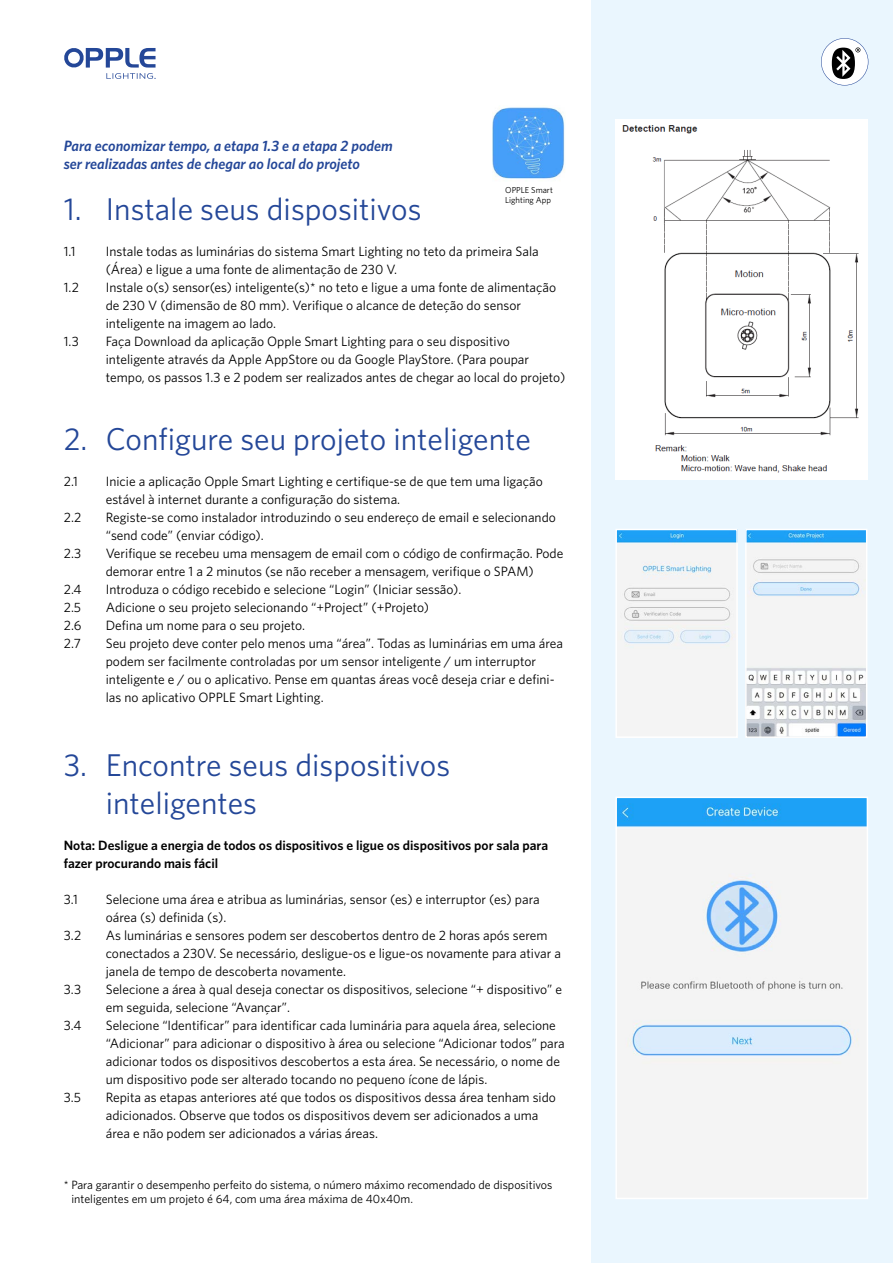
<style>
.page{position:relative;width:893px;height:1263px;background:#fff}
.page>*{position:absolute;margin:0;border:0;box-sizing:border-box;transform-origin:0 0}
.t1{font:31.5px/37.8px "Whitney";color:#244798}
.t2{font:italic 600 15px/18px "Whitney";color:#244798}
.t3{font:13.5px/18px "Whitney";color:#000}
.t4{font:600 13.5px/18px "Whitney";color:#000}
.t5{font:12px/14.4px "Whitney";color:#000}
.t6{font:8.7px/10.4px "Whitney";color:#000}
</style>
<div class="page">
<div style="left:591px;top:0;width:302px;height:1263px;background:#eaf6fe"></div>
<svg style="left:64px;top:48px;width:92px;height:31px"></svg>
<img style="left:616px;top:119px;width:251px;height:361px">
<img style="left:492px;top:107px;width:73px;height:72px">
<img style="left:618px;top:532px;width:117px;height:117px">
<div style="left:615px;top:529px;width:123px;height:209px;border:2px solid #fff"></div>
<img style="left:748px;top:532px;width:116px;height:203px">
<div style="left:745px;top:529px;width:122px;height:209px;border:2px solid #fff"></div>
<img style="left:618px;top:799px;width:247px;height:266px">
<div style="left:615px;top:796px;width:253px;height:403px;border:2px solid #fff"></div>
<svg style="left:821px;top:38px;width:47px;height:47px"></svg>
<p class="t2" style="left:64px;top:136px;width:331px">Para economizar tempo, a etapa 1.3 e a etapa 2 podem ser realizadas antes de chegar ao local do projeto</p>
<h1 class="t1" style="left:64px;top:190px;width:359px">1. Instale seus dispositivos</h1>
<p class="t3" style="left:64px;top:242px;width:13px">1.1</p>
<p class="t3" style="left:106px;top:242px;width:435px">Instale todas as luminárias do sistema Smart Lighting no teto da primeira Sala (Área) e ligue a uma fonte de alimentação de 230 V.</p>
<p class="t3" style="left:64px;top:278px;width:17px">1.2</p>
<p class="t3" style="left:106px;top:278px;width:452px">Instale o(s) sensor(es) inteligente(s)* no teto e ligue a uma fonte de alimentação de 230 V (dimensão de 80 mm). Verifique o alcance de deteção do sensor inteligente na imagem ao lado.</p>
<p class="t3" style="left:64px;top:332px;width:17px">1.3</p>
<p class="t3" style="left:106px;top:332px;width:461px">Faça Download da aplicação Opple Smart Lighting para o seu dispositivo inteligente através da Apple AppStore ou da Google PlayStore. (Para poupar tempo, os passos 1.3 e 2 podem ser realizados antes de chegar ao local do projeto)</p>
<p class="t6" style="left:505px;top:184px;width:49px">OPPLE Smart<br>Lighting App</p>
<h1 class="t1" style="left:64px;top:419px;width:469px">2. Configure seu projeto inteligente</h1>
<p class="t3" style="left:64px;top:472px;width:16px">2.1</p>
<p class="t3" style="left:106px;top:472px;width:438px">Inicie a aplicação Opple Smart Lighting e certifique-se de que tem uma ligação estável à internet durante a configuração do sistema.</p>
<p class="t3" style="left:64px;top:508px;width:19px">2.2</p>
<p class="t3" style="left:106px;top:508px;width:452px">Registe-se como instalador introduzindo o seu endereço de email e selecionando “send code” (enviar código).</p>
<p class="t3" style="left:64px;top:544px;width:19px">2.3</p>
<p class="t3" style="left:106px;top:544px;width:459px">Verifique se recebeu uma mensagem de email com o código de confirmação. Pode demorar entre 1 a 2 minutos (se não receber a mensagem, verifique o SPAM)</p>
<p class="t3" style="left:64px;top:580px;width:19px">2.4</p>
<p class="t3" style="left:106px;top:580px;width:357px">Introduza o código recebido e selecione “Login” (Iniciar sessão).</p>
<p class="t3" style="left:64px;top:598px;width:19px">2.5</p>
<p class="t3" style="left:106px;top:598px;width:325px">Adicione o seu projeto selecionando “+Project” (+Projeto)</p>
<p class="t3" style="left:64px;top:616px;width:19px">2.6</p>
<p class="t3" style="left:106px;top:616px;width:201px">Defina um nome para o seu projeto.</p>
<p class="t3" style="left:64px;top:634px;width:19px">2.7</p>
<p class="t3" style="left:106px;top:634px;width:459px">Seu projeto deve conter pelo menos uma “área”. Todas as luminárias em uma área podem ser facilmente controladas por um sensor inteligente / um interruptor inteligente e / ou o aplicativo. Pense em quantas áreas você deseja criar e defini&shy;las no aplicativo OPPLE Smart Lighting.</p>
<h1 class="t1" style="left:106px;top:745px;width:346px;text-indent:-42px">3. Encontre seus dispositivos inteligentes</h1>
<p class="t4" style="left:64px;top:836px;width:486px">Nota: Desligue a energia de todos os dispositivos e ligue os dispositivos por sala para fazer procurando mais fácil</p>
<p class="t3" style="left:64px;top:890px;width:16px">3.1</p>
<p class="t3" style="left:106px;top:890px;width:435px">Selecione uma área e atribua as luminárias, sensor (es) e interruptor (es) para oárea (s) definida (s).</p>
<p class="t3" style="left:64px;top:926px;width:19px">3.2</p>
<p class="t3" style="left:106px;top:926px;width:457px">As luminárias e sensores podem ser descobertos dentro de 2 horas após serem conectados a 230V. Se necessário, desligue-os e ligue-os novamente para ativar a janela de tempo de descoberta novamente.</p>
<p class="t3" style="left:64px;top:980px;width:19px">3.3</p>
<p class="t3" style="left:106px;top:980px;width:458px">Selecione a área à qual deseja conectar os dispositivos, selecione “+ dispositivo” e em seguida, selecione “Avançar”.</p>
<p class="t3" style="left:64px;top:1016px;width:19px">3.4</p>
<p class="t3" style="left:106px;top:1016px;width:461px">Selecione “Identificar” para identificar cada luminária para aquela área, selecione “Adicionar” para adicionar o dispositivo à área ou selecione “Adicionar todos” para adicionar todos os dispositivos descobertos a esta área. Se necessário, o nome de um dispositivo pode ser alterado tocando no pequeno ícone de lápis.</p>
<p class="t3" style="left:64px;top:1088px;width:19px">3.5</p>
<p class="t3" style="left:106px;top:1088px;width:452px">Repita as etapas anteriores até que todos os dispositivos dessa área tenham sido adicionados. Observe que todos os dispositivos devem ser adicionados a uma área e não podem ser adicionados a várias áreas.</p>
<p class="t5" style="left:71px;top:1177px;width:483px;text-indent:-8px">* Para garantir o desempenho perfeito do sistema, o número máximo recomendado de dispositivos inteligentes em um projeto é 64, com uma área máxima de 40x40m.</p>
</div>
